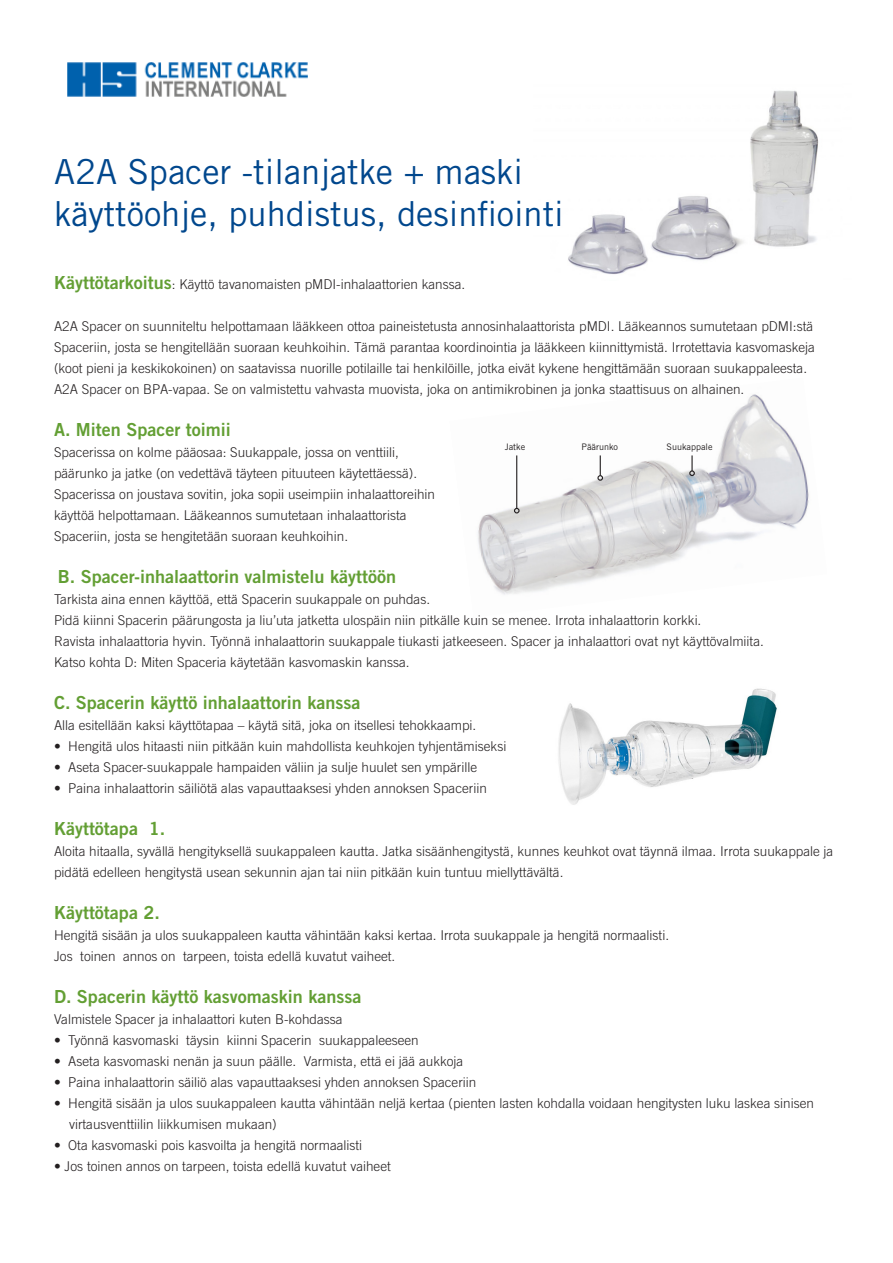
<style>
.page{position:relative;width:893px;height:1263px;background:#fff}
.page>*{position:absolute;margin:0;border:0;box-sizing:border-box;transform-origin:0 0}
.Leipis{font:34.5px/41.4px "Trade Gothic LT Std";color:#01478d}
.Leipis-2{font:18px "Trade Gothic LT Std Bd 2";color:#639f34}
.Leipis-3{font:300 13.5px/21px "Trade Gothic LT Std";color:#231f20}
.Leipis-4{font:9px "Trade Gothic LT Std";color:#231f20}
.s1{font-family:"Trade Gothic LT Std Bd 2";font-weight:400;font-size:18px;color:#639f34}
</style>
<div class="page">
<img style="left:478px;top:394px;width:331px;height:201px">
<svg style="left:689px;top:455px;width:6px;height:21px"></svg>
<svg style="left:597px;top:455px;width:6px;height:26px"></svg>
<hr style="left:516px;top:455px;width:1px;height:53px;background:#231f20">
<svg style="left:514px;top:508px;width:6px;height:5px"></svg>
<img style="left:568px;top:90px;width:251px;height:184px">
<img style="left:67px;top:62px;width:241px;height:35px">
<img style="left:558px;top:688px;width:219px;height:117px">
<p class="Leipis" style="left:54px;top:151px;width:511px">A2A Spacer -tilanjatke + maski käyttöohje, puhdistus, desinfiointi</p>
<p class="Leipis-3" style="left:54px;top:273px;width:413px"><span class="s1">Käyttötarkoitus</span>: Käyttö tavanomaisten pMDI-inhalaattorien kanssa.</p>
<p class="Leipis-3" style="left:54px;top:315px;width:762px">A2A Spacer on suunniteltu helpottamaan lääkkeen ottoa paineistetusta annosinhalaattorista pMDI. Lääkeannos sumutetaan pDMI:stä Spaceriin, josta se hengitellään suoraan keuhkoihin. Tämä parantaa koordinointia ja lääkkeen kiinnittymistä. Irrotettavia kasvomaskeja (koot pieni ja keskikokoinen) on saatavissa nuorille potilaille tai henkilöille, jotka eivät kykene hengittämään suoraan suukappaleesta.<br>A2A Spacer on BPA-vapaa. Se on valmistettu vahvasta muovista, joka on antimikrobinen ja jonka staattisuus on alhainen.</p>
<p class="Leipis-2" style="left:54px;top:418px;width:178px">A. Miten Spacer toimii</p>
<p class="Leipis-3" style="left:54px;top:441px;width:365px">Spacerissa on kolme pääosaa: Suukappale, jossa on venttiili, päärunko ja jatke (on vedettävä täyteen pituuteen käytettäessä).</p>
<p class="Leipis-3" style="left:54px;top:483px;width:383px">Spacerissa on joustava sovitin, joka sopii useimpiin inhalaattoreihin</p>
<p class="Leipis-3" style="left:54px;top:504px;width:354px">käyttöä helpottamaan. Lääkeannos sumutetaan inhalaattorista</p>
<p class="Leipis-3" style="left:54px;top:525px;width:296px">Spaceriin, josta se hengitetään suoraan keuhkoihin.</p>
<p class="Leipis-2" style="left:58px;top:565px;width:340px">B. Spacer-inhalaattorin valmistelu käyttöön</p>
<p class="Leipis-3" style="left:54px;top:588px;width:378px">Tarkista aina ennen käyttöä, että Spacerin suukappale on puhdas.</p>
<p class="Leipis-3" style="left:54px;top:609px;width:649px">Pidä kiinni Spacerin päärungosta ja liu’uta jatketta ulospäin niin pitkälle kuin se menee. Irrota inhalaattorin korkki.</p>
<p class="Leipis-3" style="left:54px;top:630px;width:711px">Ravista inhalaattoria hyvin. Työnnä inhalaattorin suukappale tiukasti jatkeeseen. Spacer ja inhalaattori ovat nyt käyttövalmiita.</p>
<p class="Leipis-3" style="left:54px;top:651px;width:357px">Katso kohta D: Miten Spaceria käytetään kasvomaskin kanssa.</p>
<p class="Leipis-2" style="left:54px;top:691px;width:308px">C. Spacerin käyttö inhalaattorin kanssa</p>
<p class="Leipis-3" style="left:54px;top:714px;width:424px">Alla esitellään kaksi käyttötapaa – käytä sitä, joka on itsellesi tehokkaampi.</p>
<p class="Leipis-3" style="left:54px;top:735px;width:454px">• Hengitä ulos hitaasti niin pitkään kuin mahdollista keuhkojen tyhjentämiseksi</p>
<p class="Leipis-3" style="left:54px;top:756px;width:425px">• Aseta Spacer-suukappale hampaiden väliin ja sulje huulet sen ympärille</p>
<p class="Leipis-3" style="left:54px;top:777px;width:434px">• Paina inhalaattorin säiliötä alas vapauttaaksesi yhden annoksen Spaceriin</p>
<p class="Leipis-2" style="left:54px;top:817px;width:113px">Käyttötapa 1.</p>
<p class="Leipis-3" style="left:54px;top:840px;width:781px">Aloita hitaalla, syvällä hengityksellä suukappaleen kautta. Jatka sisäänhengitystä, kunnes keuhkot ovat täynnä ilmaa. Irrota suukappale ja pidätä edelleen hengitystä usean sekunnin ajan tai niin pitkään kuin tuntuu miellyttävältä.</p>
<p class="Leipis-2" style="left:54px;top:901px;width:107px">Käyttötapa 2.</p>
<p class="Leipis-3" style="left:54px;top:924px;width:617px">Hengitä sisään ja ulos suukappaleen kautta vähintään kaksi kertaa. Irrota suukappale ja hengitä normaalisti.</p>
<p class="Leipis-3" style="left:54px;top:945px;width:343px">Jos toinen annos on tarpeen, toista edellä kuvatut vaiheet.</p>
<p class="Leipis-2" style="left:54px;top:985px;width:309px">D. Spacerin käyttö kasvomaskin kanssa</p>
<p class="Leipis-3" style="left:54px;top:1008px;width:290px">Valmistele Spacer ja inhalaattori kuten B-kohdassa</p>
<p class="Leipis-3" style="left:54px;top:1029px;width:366px">• Työnnä kasvomaski täysin kiinni Spacerin suukappaleeseen</p>
<p class="Leipis-3" style="left:54px;top:1050px;width:411px">• Aseta kasvomaski nenän ja suun päälle. Varmista, että ei jää aukkoja</p>
<p class="Leipis-3" style="left:54px;top:1071px;width:424px">• Paina inhalaattorin säiliö alas vapauttaaksesi yhden annoksen Spaceriin</p>
<p class="Leipis-3" style="left:69px;top:1092px;width:746px;text-indent:-15px">• Hengitä sisään ja ulos suukappaleen kautta vähintään neljä kertaa (pienten lasten kohdalla voidaan hengitysten luku laskea sinisen virtausventtiilin liikkumisen mukaan)</p>
<p class="Leipis-3" style="left:54px;top:1134px;width:310px">• Ota kasvomaski pois kasvoilta ja hengitä normaalisti</p>
<p class="Leipis-3" style="left:54px;top:1155px;width:338px">• Jos toinen annos on tarpeen, toista edellä kuvatut vaiheet</p>
<p class="Leipis-4" style="left:505px;top:441px;width:22px">Jatke</p>
<p class="Leipis-4" style="left:581px;top:441px;width:38px">Päärunko</p>
<p class="Leipis-4" style="left:666px;top:441px;width:48px">Suukappale</p>
</div>
